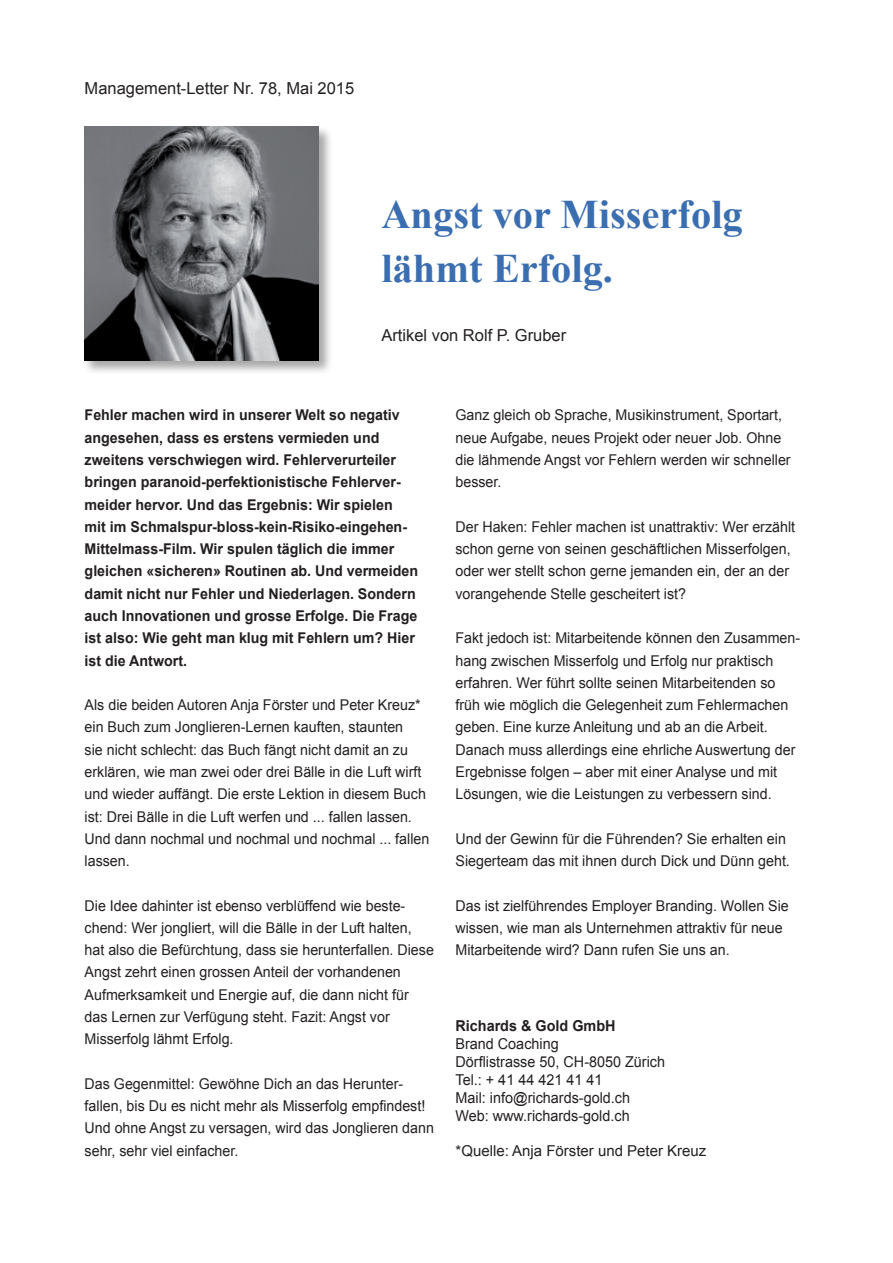
<style>
.page{position:relative;width:893px;height:1263px;background:#fff}
.page>*{position:absolute;margin:0;border:0;box-sizing:border-box;transform-origin:0 0}
.t1{font:700 40.5px/54px "Times New Roman";color:#3b6eb0}
.t2{font:16.5px "Arial";color:#231f20}
.t3{font:15px/18px "Arial";color:#231f20;scale:.96 1}
.t4{font:15px "Arial";color:#231f20}
.t5{font:700 15px "Arial";color:#231f20;scale:.96 1}
.t6{font:14.85px/22.4px "Arial";color:#231f20;scale:.96 1}
.t7{font:700 14.85px/22.4px "Arial";color:#231f20;scale:.96 1}
</style>
<div class="page">
<div style="left:83px;top:125px;width:250px;height:250px;background:#231f20;opacity:.4"></div>
<img style="left:85px;top:127px;width:233px;height:234px">
<p class="t2" style="left:85px;top:78px;width:271px">Management-Letter Nr. 78, Mai 2015</p>
<h1 class="t1" style="left:381px;top:186px;width:363px">Angst vor Misserfolg lähmt Erfolg.</h1>
<p class="t2" style="left:381px;top:324px;width:186px">Artikel von Rolf P. Gruber</p>
<p class="t7" style="left:85px;top:405px;width:349px">Fehler machen wird in unserer Welt so negativ angesehen, dass es erstens vermieden und zweitens verschwiegen wird. Fehlerverurteiler bringen paranoid-perfektionistische Fehlerver&shy;meider hervor. Und das Ergebnis: Wir spielen<br>mit im Schmalspur-bloss-kein-Risiko-eingehen-Mittelmass-Film. Wir spulen täglich die immer gleichen «sicheren» Routinen ab. Und vermeiden damit nicht nur Fehler und Niederlagen. Sondern auch Innovationen und grosse Erfolge. Die Frage ist also: Wie geht man klug mit Fehlern um? Hier ist die Antwort.</p>
<p class="t6" style="left:85px;top:694px;width:361px">Als die beiden Autoren Anja Förster und Peter Kreuz* ein Buch zum Jonglieren-Lernen kauften, staunten<br>sie nicht schlecht: das Buch fängt nicht damit an zu erklären, wie man zwei oder drei Bälle in die Luft wirft und wieder auffängt. Die erste Lektion in diesem Buch ist: Drei Bälle in die Luft werfen und ... fallen lassen.<br>Und dann nochmal und nochmal und nochmal ... fallen lassen.</p>
<p class="t6" style="left:85px;top:894px;width:365px">Die Idee dahinter ist ebenso verblüffend wie beste&shy;chend: Wer jongliert, will die Bälle in der Luft halten, hat also die Befürchtung, dass sie herunterfallen. Diese Angst zehrt einen grossen Anteil der vorhandenen Aufmerksamkeit und Energie auf, die dann nicht für das Lernen zur Verfügung steht. Fazit: Angst vor Misserfolg lähmt Erfolg.</p>
<p class="t6" style="left:85px;top:1073px;width:365px">Das Gegenmittel: Gewöhne Dich an das Herunter&shy;fallen, bis Du es nicht mehr als Misserfolg empfindest!<br>Und ohne Angst zu versagen, wird das Jonglieren dann sehr, sehr viel einfacher.</p>
<p class="t6" style="left:455px;top:404px;width:351px">Ganz gleich ob Sprache, Musikinstrument, Sportart, neue Aufgabe, neues Projekt oder neuer Job. Ohne die lähmende Angst vor Fehlern werden wir schneller besser.</p>
<p class="t6" style="left:455px;top:516px;width:355px">Der Haken: Fehler machen ist unattraktiv: Wer erzählt schon gerne von seinen geschäftlichen Misserfolgen, oder wer stellt schon gerne jemanden ein, der an der vorangehende Stelle gescheitert ist?</p>
<p class="t6" style="left:455px;top:627px;width:361px">Fakt jedoch ist: Mitarbeitende können den Zusammen&shy;hang zwischen Misserfolg und Erfolg nur praktisch erfahren. Wer führt sollte seinen Mitarbeitenden so früh wie möglich die Gelegenheit zum Fehlermachen geben. Eine kurze Anleitung und ab an die Arbeit.<br>Danach muss allerdings eine ehrliche Auswertung der Ergebnisse folgen – aber mit einer Analyse und mit Lösungen, wie die Leistungen zu verbessern sind.</p>
<p class="t6" style="left:455px;top:827px;width:350px">Und der Gewinn für die Führenden? Sie erhalten ein<br>Siegerteam das mit ihnen durch Dick und Dünn geht.</p>
<p class="t6" style="left:455px;top:894px;width:349px">Das ist zielführendes Employer Branding. Wollen Sie wissen, wie man als Unternehmen attraktiv für neue<br>Mitarbeitende wird? Dann rufen Sie uns an.</p>
<p class="t5" style="left:455px;top:1015px;width:168px">Richards &amp; Gold GmbH</p>
<p class="t3" style="left:455px;top:1034px;width:220px">Brand Coaching<br>Dörflistrasse 50, CH-8050 Zürich<br>Tel.: + 41 44 421 41 41<br>Mail: info@richards-gold.ch<br>Web: www.richards-gold.ch</p>
<p class="t4" style="left:455px;top:1141px;width:252px">*Quelle: Anja Förster und Peter Kreuz</p>
</div>
